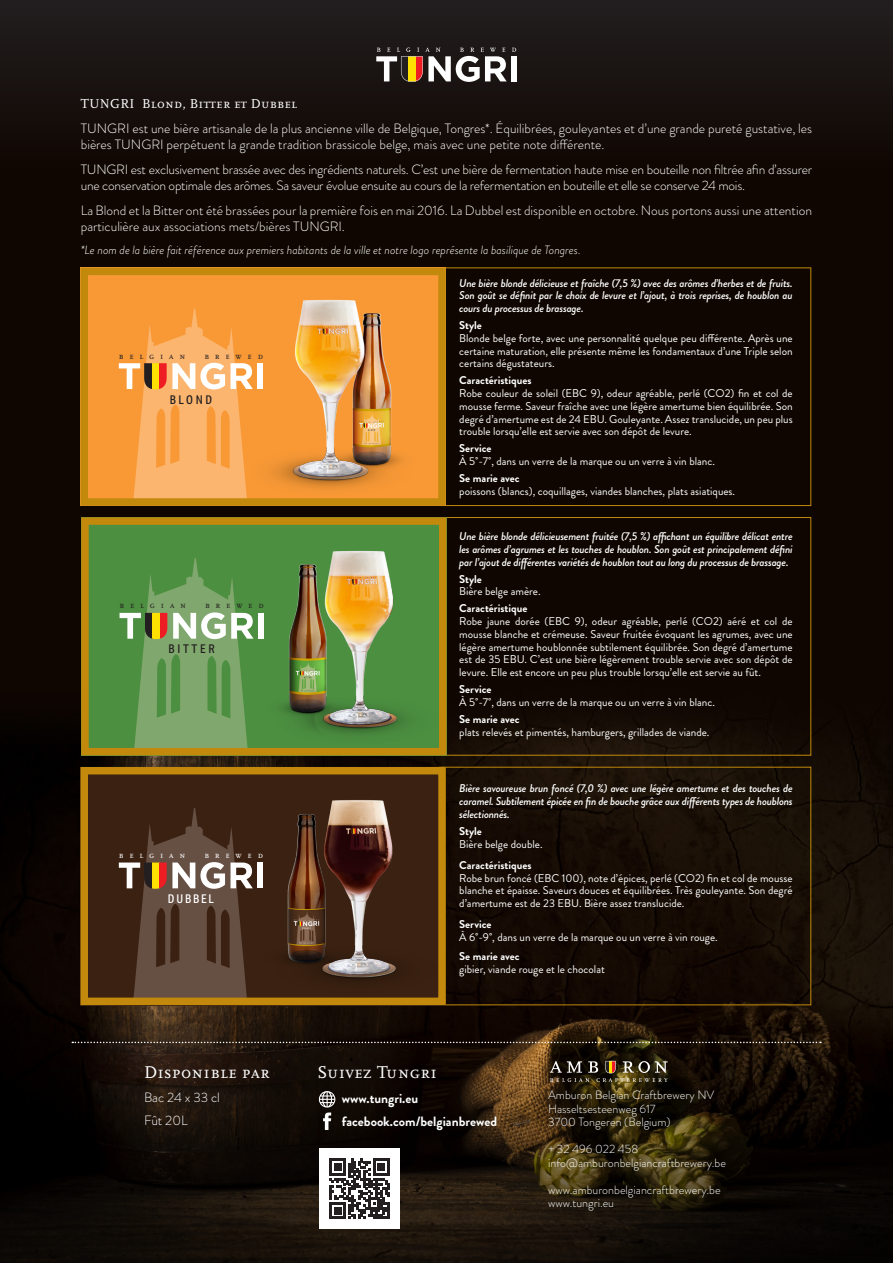
<style>
.page{position:relative;width:893px;height:1263px;background:#fff}
.page>*{position:absolute;margin:0;border:0;box-sizing:border-box;transform-origin:0 0}
.t1{font:17.85px "Scala Caps";letter-spacing:.02em;color:#fff}
.t2{font:300 13.5px/16.2px "Brandon Grotesque";color:#fff}
.t3{font:300 13.5px/16.2px "Brandon Grotesque";letter-spacing:-.02em;color:#fff}
.t4{font:700 13.5px "Brandon Grotesque";color:#fff}
.t5{font:13.5px "Scala Caps";letter-spacing:.02em;color:#fff}
.t6{font:300 12px "Brandon Grotesque";color:#fff}
.t7{font:italic 300 12px "Brandon Grotesque";color:#fff}
.t8{font:12px "Ronnia Cond";letter-spacing:.22em;color:#231f20}
.t9{font:12px "Ronnia Cond";letter-spacing:.15em;color:#fff}
.t10{font:11.25px/12.8px "Brandon Grotesque";color:#fff;text-align:justify}
.t11{font:italic 500 11.25px/12.8px "Brandon Grotesque";letter-spacing:-.02em;color:#fff;text-align:justify}
.t12{font:700 11.25px "Brandon Grotesque";color:#fff}
.t13{font:9px "Scala Caps";letter-spacing:.64em;color:#231f20}
.t14{font:9px "Scala Caps";letter-spacing:.64em;color:#fff}
</style>
<div class="page">
<img style="left:0;top:0;width:893px;height:1005px">
<svg style="left:0;top:1005px;width:893px;height:258px;background:#181007"></svg>
<svg style="left:550px;top:1061px;width:118px;height:21px;background:#504634"></svg>
<div style="left:319px;top:1149px;width:80px;height:80px;background:#fff"></div>
<svg style="left:329px;top:1158px;width:61px;height:61px"></svg>
<svg style="left:319px;top:1091px;width:16px;height:39px"></svg>
<svg style="left:72px;top:1042px;width:749px;height:1px"></svg>
<div style="left:439px;top:517px;width:372px;height:238px;border:1px solid #c2890c"></div>
<div style="left:81px;top:517px;width:365px;height:238px;background:#4c8f41"></div>
<img style="left:249px;top:516px;width:190px;height:218px">
<svg style="left:120px;top:558px;width:134px;height:188px"></svg>
<div style="left:258px;top:613px;width:6px;height:26px;background:#fff"></div>
<div style="left:81px;top:517px;width:365px;height:238px;border:8px solid #c2890c"></div>
<div style="left:439px;top:767px;width:372px;height:238px;border:1px solid #c2890c"></div>
<div style="left:81px;top:767px;width:365px;height:238px;background:#3a2111"></div>
<img style="left:249px;top:766px;width:189px;height:215px">
<svg style="left:119px;top:807px;width:134px;height:189px"></svg>
<div style="left:257px;top:862px;width:6px;height:26px;background:#fff"></div>
<div style="left:81px;top:767px;width:365px;height:238px;border:8px solid #c2890c"></div>
<div style="left:439px;top:268px;width:372px;height:238px;border:1px solid #c2890c"></div>
<div style="left:81px;top:268px;width:365px;height:238px;background:#f89936"></div>
<img style="left:272px;top:299px;width:130px;height:190px">
<svg style="left:119px;top:308px;width:134px;height:189px"></svg>
<div style="left:257px;top:363px;width:6px;height:26px;background:#fff"></div>
<div style="left:81px;top:268px;width:365px;height:238px;border:8px solid #c2890c"></div>
<div style="left:511px;top:56px;width:6px;height:25px;background:#fff"></div>
<svg style="left:376px;top:48px;width:140px;height:34px"></svg>
<p class="t5" style="left:81px;top:96px;width:218px">TUNGRI Blond, Bitter et Dubbel</p>
<p class="t2" style="left:81px;top:120px;width:733px">TUNGRI est une bière artisanale de la plus ancienne ville de Belgique, Tongres*. Équilibrées, gouleyantes et d’une grande pureté gustative, les bières TUNGRI perpétuent la grande tradition brassicole belge, mais avec une petite note différente.</p>
<p class="t3" style="left:81px;top:161px;width:733px">TUNGRI est exclusivement brassée avec des ingrédients naturels. C’est une bière de fermentation haute mise en bouteille non filtrée afin d’assurer une conservation optimale des arômes. Sa saveur évolue ensuite au cours de la refermentation en bouteille et elle se conserve 24 mois.</p>
<p class="t2" style="left:81px;top:202px;width:733px">La Blond et la Bitter ont été brassées pour la première fois en mai 2016. La Dubbel est disponible en octobre. Nous portons aussi une attention particulière aux associations mets/bières TUNGRI.</p>
<p class="t7" style="left:81px;top:241px;width:501px">*Le nom de la bière fait référence aux premiers habitants de la ville et notre logo représente la basilique de Tongres.</p>
<p class="t13" style="left:119px;top:351px;width:68px">belgian</p>
<p class="t13" style="left:204px;top:351px;width:60px">brewed</p>
<p class="t8" style="left:170px;top:392px;width:44px">BLOND</p>
<p class="t13" style="left:120px;top:600px;width:68px">belgian</p>
<p class="t13" style="left:205px;top:600px;width:60px">brewed</p>
<p class="t8" style="left:169px;top:642px;width:48px">BITTER</p>
<p class="t14" style="left:119px;top:850px;width:68px">belgian</p>
<p class="t14" style="left:204px;top:850px;width:60px">brewed</p>
<p class="t9" style="left:168px;top:891px;width:47px">DUBBEL</p>
<p class="t1" style="left:144px;top:1062px;width:127px">Disponible par</p>
<p class="t2" style="left:144px;top:1089px;width:77px">Bac 24 x 33 cl</p>
<p class="t2" style="left:144px;top:1112px;width:45px">Fût 20L</p>
<p class="t11" style="left:459px;top:276px;width:335px">Une bière blonde délicieuse et fraîche (7,5 %) avec des arômes d’herbes et de fruits.<br>Son goût se définit par le choix de levure et l’ajout, à trois reprises, de houblon au cours du processus de brassage.</p>
<p class="t12" style="left:459px;top:317px;width:24px">Style</p>
<p class="t10" style="left:459px;top:332px;width:335px">Blonde belge forte, avec une personnalité quelque peu différente. Après une certaine maturation, elle présente même les fondamentaux d’une Triple selon certains dégustateurs.</p>
<p class="t12" style="left:459px;top:372px;width:74px">Caractéristiques</p>
<p class="t10" style="left:459px;top:387px;width:335px">Robe couleur de soleil (EBC 9), odeur agréable, perlé (CO2) fin et col de mousse ferme. Saveur fraîche avec une légère amertume bien équilibrée. Son degré d’amertume est de 24 EBU. Gouleyante. Assez translucide, un peu plus trouble lorsqu’elle est servie avec son dépôt de levure.</p>
<p class="t12" style="left:459px;top:440px;width:34px">Service</p>
<p class="t10" style="left:459px;top:455px;width:257px">À 5˚-7˚, dans un verre de la marque ou un verre à vin blanc.</p>
<p class="t12" style="left:459px;top:470px;width:62px">Se marie avec</p>
<p class="t10" style="left:459px;top:485px;width:277px">poissons (blancs), coquillages, viandes blanches, plats asiatiques.</p>
<p class="t11" style="left:459px;top:530px;width:335px">Une bière blonde délicieusement fruitée (7,5 %) affichant un équilibre délicat entre les arômes d’agrumes et les touches de houblon. Son goût est principalement défini par l’ajout de différentes variétés de houblon tout au long du processus de brassage.</p>
<p class="t12" style="left:459px;top:571px;width:24px">Style</p>
<p class="t10" style="left:459px;top:585px;width:83px">Bière belge amère.</p>
<p class="t12" style="left:459px;top:601px;width:70px">Caractéristique</p>
<p class="t10" style="left:459px;top:615px;width:335px">Robe jaune dorée (EBC 9), odeur agréable, perlé (CO2) aéré et col de mousse blanche et crémeuse. Saveur fruitée évoquant les agrumes, avec une légère amertume houblonnée subtilement équilibrée. Son degré d’amertume est de 35 EBU. C’est une bière légèrement trouble servie avec son dépôt de levure. Elle est encore un peu plus trouble lorsqu’elle est servie au fût.</p>
<p class="t12" style="left:459px;top:681px;width:34px">Service</p>
<p class="t10" style="left:459px;top:696px;width:257px">À 5˚-7˚, dans un verre de la marque ou un verre à vin blanc.</p>
<p class="t12" style="left:459px;top:711px;width:62px">Se marie avec</p>
<p class="t10" style="left:459px;top:725px;width:252px">plats relevés et pimentés, hamburgers, grillades de viande.</p>
<p class="t11" style="left:459px;top:782px;width:335px">Bière savoureuse brun foncé (7,0 %) avec une légère amertume et des touches de caramel. Subtilement épicée en fin de bouche grâce aux différents types de houblons sélectionnés.</p>
<p class="t12" style="left:459px;top:823px;width:24px">Style</p>
<p class="t10" style="left:459px;top:837px;width:85px">Bière belge double.</p>
<p class="t12" style="left:459px;top:857px;width:74px">Caractéristiques</p>
<p class="t10" style="left:459px;top:871px;width:335px">Robe brun foncé (EBC 100), note d’épices, perlé (CO2) fin et col de mousse blanche et épaisse. Saveurs douces et équilibrées. Très gouleyante. Son degré d’amertume est de 23 EBU. Bière assez translucide.</p>
<p class="t12" style="left:459px;top:916px;width:34px">Service</p>
<p class="t10" style="left:459px;top:931px;width:260px">À 6˚-9˚, dans un verre de la marque ou un verre à vin rouge.</p>
<p class="t12" style="left:459px;top:948px;width:62px">Se marie avec</p>
<p class="t10" style="left:459px;top:963px;width:147px">gibier, viande rouge et le chocolat</p>
<p class="t1" style="left:317px;top:1062px;width:121px">Suivez Tungri</p>
<p class="t4" style="left:342px;top:1088px;width:78px">www.tungri.eu</p>
<p class="t4" style="left:342px;top:1112px;width:157px">facebook.com/belgianbrewed</p>
<p class="t6" style="left:548px;top:1087px;width:168px">Amburon Belgian Craftbrewery NV</p>
<p class="t6" style="left:548px;top:1100px;width:109px">Hasseltsesteenweg 617</p>
<p class="t6" style="left:548px;top:1114px;width:124px">3700 Tongeren (Belgium)</p>
<p class="t6" style="left:548px;top:1141px;width:92px">+ 32 496 022 458</p>
<p class="t6" style="left:548px;top:1154px;width:179px">info@amburonbelgiancraftbrewery.be</p>
<p class="t6" style="left:548px;top:1181px;width:174px">www.amburonbelgiancraftbrewery.be</p>
<p class="t6" style="left:548px;top:1195px;width:67px">www.tungri.eu</p>
</div>
